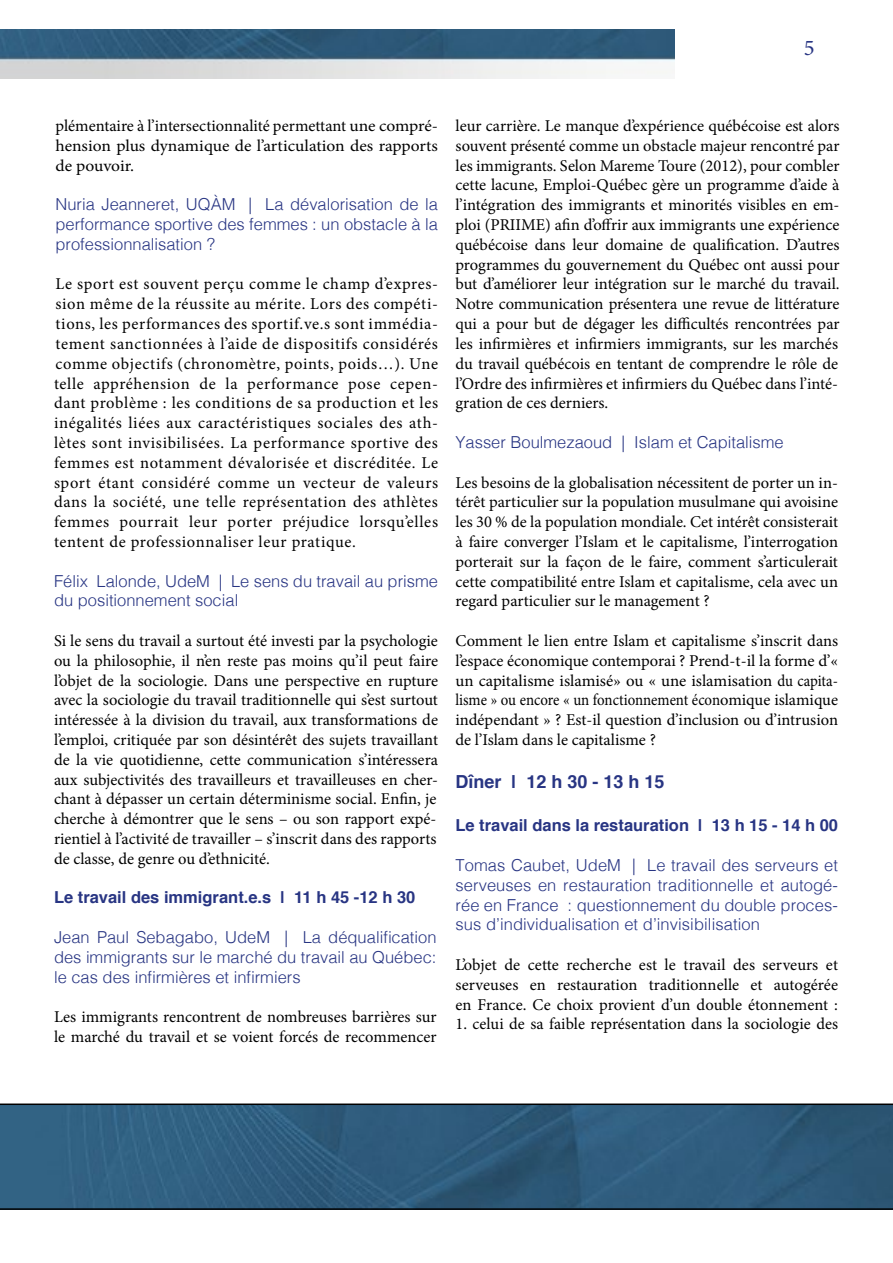
<style>
.page{position:relative;width:893px;height:1263px;background:#fff}
.page>*{position:absolute;margin:0;border:0;box-sizing:border-box;transform-origin:0 0}
.t1{font:22.5px "Minion Pro";color:#283583}
.t2{font:700 18px "Helvetica";color:#283583}
.t3{font:16.5px/19.8px "Minion Pro";color:#000;text-align:justify}
.t4{font:300 16.5px/19.8px "Helvetica";color:#283583;text-align:justify}
.t5{font:700 16.5px "Helvetica";color:#283583}
</style>
<div class="page">
<svg style="left:0;top:1103px;width:893px;height:107px;background:#2e5a79"></svg>
<img style="left:0;top:30px;width:674px;height:48px">
<h1 class="t1" style="left:804px;top:33px;width:12px">5</h1>
<p class="t3" style="left:56px;top:116px;width:384px">plémentaire à l’intersectionnalité permettant une compré&shy;hension plus dynamique de l’articulation des rapports de pouvoir.</p>
<p class="t4" style="left:56px;top:196px;width:384px">Nuria Jeanneret, UQÀM | La dévalorisation de la performance sportive des femmes : un obstacle à la professionnalisation ?</p>
<p class="t3" style="left:54px;top:274px;width:386px">Le sport est souvent perçu comme le champ d’expres&shy;sion même de la réussite au mérite. Lors des compéti&shy;tions, les performances des sportif.ve.s sont immédia&shy;tement sanctionnées à l’aide de dispositifs considérés comme objectifs (chronomètre, points, poids…). Une telle appréhension de la performance pose cepen&shy;dant problème : les conditions de sa production et les inégalités liées aux caractéristiques sociales des ath&shy;lètes sont invisibilisées. La performance sportive des femmes est notamment dévalorisée et discréditée. Le sport étant considéré comme un vecteur de valeurs dans la société, une telle représentation des athlètes femmes pourrait leur porter préjudice lorsqu’elles tentent de professionnaliser leur pratique.</p>
<p class="t4" style="left:54px;top:572px;width:385px">Félix Lalonde, UdeM | Le sens du travail au prisme du positionnement social</p>
<p class="t3" style="left:54px;top:631px;width:386px">Si le sens du travail a surtout été investi par la psychologie ou la philosophie, il n’en reste pas moins qu’il peut faire l’objet de la sociologie. Dans une perspective en rupture avec la sociologie du travail traditionnelle qui s’est surtout intéressée à la division du travail, aux transformations de l’emploi, critiquée par son désintérêt des sujets travaillant de la vie quotidienne, cette communication s’intéressera aux subjectivités des travailleurs et travailleuses en cher&shy;chant à dépasser un certain déterminisme social. Enfin, je cherche à démontrer que le sens – ou son rapport expé&shy;rientiel à l’activité de travailler – s’inscrit dans des rapports de classe, de genre ou d’ethnicité.</p>
<p class="t5" style="left:54px;top:891px;width:363px">Le travail des immigrant.e.s | 11 h 45 -12 h 30</p>
<p class="t4" style="left:54px;top:928px;width:384px">Jean Paul Sebagabo, UdeM | La déqualification des immigrants sur le marché du travail au Québec: le cas des infirmières et infirmiers</p>
<p class="t3" style="left:54px;top:1007px;width:384px">Les immigrants rencontrent de nombreuses barrières sur le marché du travail et se voient forcés de recommencer</p>
<p class="t3" style="left:455px;top:116px;width:386px">leur carrière. Le manque d’expérience québécoise est alors souvent présenté comme un obstacle majeur rencontré par les immigrants. Selon Mareme Toure (2012), pour combler cette lacune, Emploi-Québec gère un programme d’aide à l’intégration des immigrants et minorités visibles en em&shy;ploi (PRIIME) afin d’offrir aux immigrants une expérience québécoise dans leur domaine de qualification. D’autres programmes du gouvernement du Québec ont aussi pour but d’améliorer leur intégration sur le marché du travail.<br>Notre communication présentera une revue de littérature qui a pour but de dégager les difficultés rencontrées par les infirmières et infirmiers immigrants, sur les marchés du travail québécois en tentant de comprendre le rôle de l’Ordre des infirmières et infirmiers du Québec dans l’inté&shy;gration de ces derniers.</p>
<p class="t4" style="left:455px;top:433px;width:330px">Yasser Boulmezaoud | Islam et Capitalisme</p>
<p class="t3" style="left:455px;top:472px;width:384px">Les besoins de la globalisation nécessitent de porter un in&shy;térêt particulier sur la population musulmane qui avoisine les 30 % de la population mondiale. Cet intérêt consisterait à faire converger l’Islam et le capitalisme, l’interrogation porterait sur la façon de le faire, comment s’articulerait cette compatibilité entre Islam et capitalisme, cela avec un regard particulier sur le management ?</p>
<p class="t3" style="left:455px;top:631px;width:384px">Comment le lien entre Islam et capitalisme s’inscrit dans l’espace économique contemporai ? Prend-t-il la forme d’« un capitalisme islamisé» ou « une islamisation du capita&shy;lisme » ou encore « un fonctionnement économique islamique indépendant » ? Est-il question d’inclusion ou d’intrusion de l’Islam dans le capitalisme ?</p>
<p class="t2" style="left:455px;top:774px;width:211px">Dîner | 12 h 30 - 13 h 15</p>
<p class="t5" style="left:455px;top:819px;width:384px">Le travail dans la restauration | 13 h 15 - 14 h 00</p>
<p class="t4" style="left:455px;top:856px;width:384px">Tomas Caubet, UdeM | Le travail des serveurs et serveuses en restauration traditionnelle et autogé&shy;rée en France : questionnement du double proces&shy;sus d’individualisation et d’invisibilisation</p>
<p class="t3" style="left:455px;top:955px;width:384px">L’objet de cette recherche est le travail des serveurs et serveuses en restauration traditionnelle et autogérée en France. Ce choix provient d’un double étonnement :</p>
<p class="t3" style="left:455px;top:1014px;width:384px">1. celui de sa faible représentation dans la sociologie des</p>
</div>
